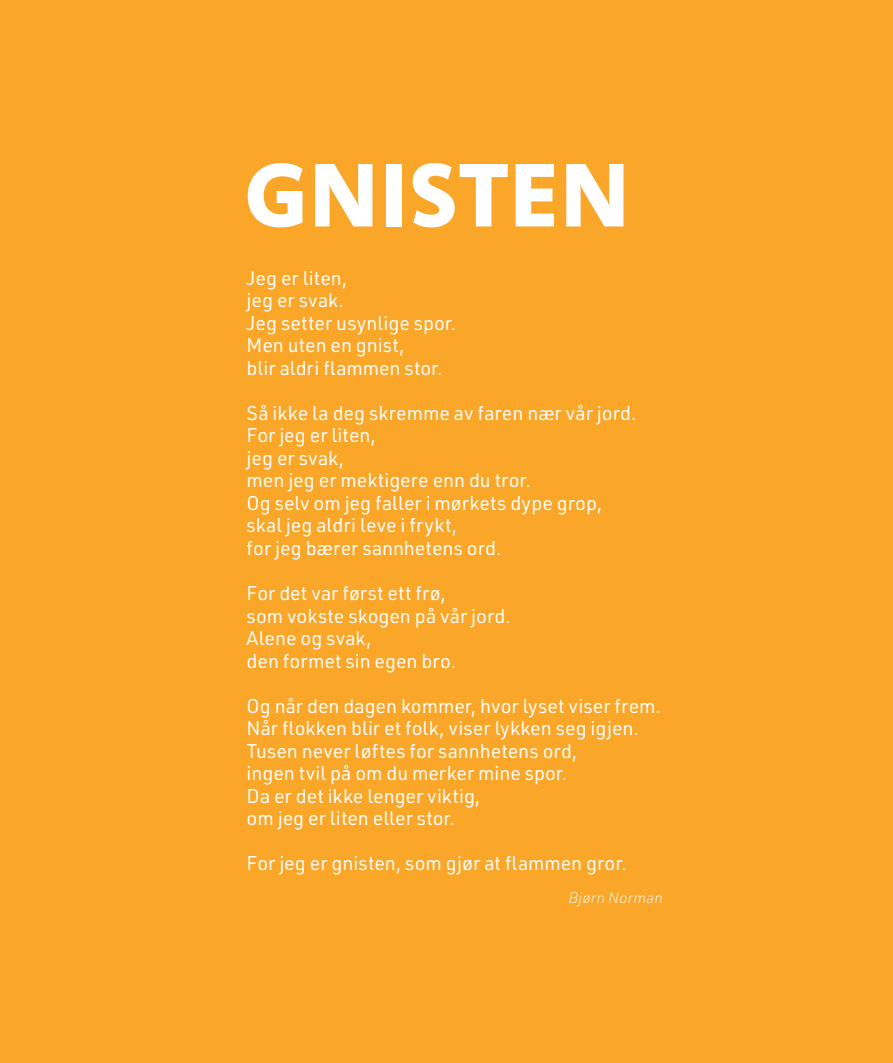
<style>
.page{position:relative;width:893px;height:1063px;background:#faa629}
.page>*{position:absolute;margin:0;border:0;box-sizing:border-box;transform-origin:0 0}
.t1{font:800 90px "Komet";letter-spacing:.02em;color:#fff}
.t2{font:19.5px/22.5px "URWDIN";letter-spacing:-.005em;color:#fff}
.t3{font:italic 200 15px "URWDIN";letter-spacing:.01em;color:#fff}
</style>
<div class="page">
<h1 class="t1" style="left:244px;top:136px;width:387px">GNISTEN</h1>
<p class="t2" style="left:247px;top:266px;width:211px">Jeg er liten,<br>jeg er svak.<br>Jeg setter usynlige spor.<br>Men uten en gnist,<br>blir aldri flammen stor.</p>
<p class="t2" style="left:247px;top:401px;width:391px">Så ikke la deg skremme av faren nær vår jord.<br>For jeg er liten,<br>jeg er svak,<br>men jeg er mektigere enn du tror.<br>Og selv om jeg faller i mørkets dype grop, skal jeg aldri leve i frykt,<br>for jeg bærer sannhetens ord.</p>
<p class="t2" style="left:247px;top:581px;width:266px">For det var først ett frø,<br>som vokste skogen på vår jord.<br>Alene og svak,<br>den formet sin egen bro.</p>
<p class="t2" style="left:247px;top:694px;width:416px">Og når den dagen kommer, hvor lyset viser frem.<br>Når flokken blir et folk, viser lykken seg igjen.<br>Tusen never løftes for sannhetens ord,<br>ingen tvil på om du merker mine spor.<br>Da er det ikke lenger viktig,<br>om jeg er liten eller stor.</p>
<p class="t2" style="left:247px;top:851px;width:382px">For jeg er gnisten, som gjør at flammen gror.</p>
<p class="t3" style="left:569px;top:888px;width:96px">Bjørn Norman</p>
</div>
